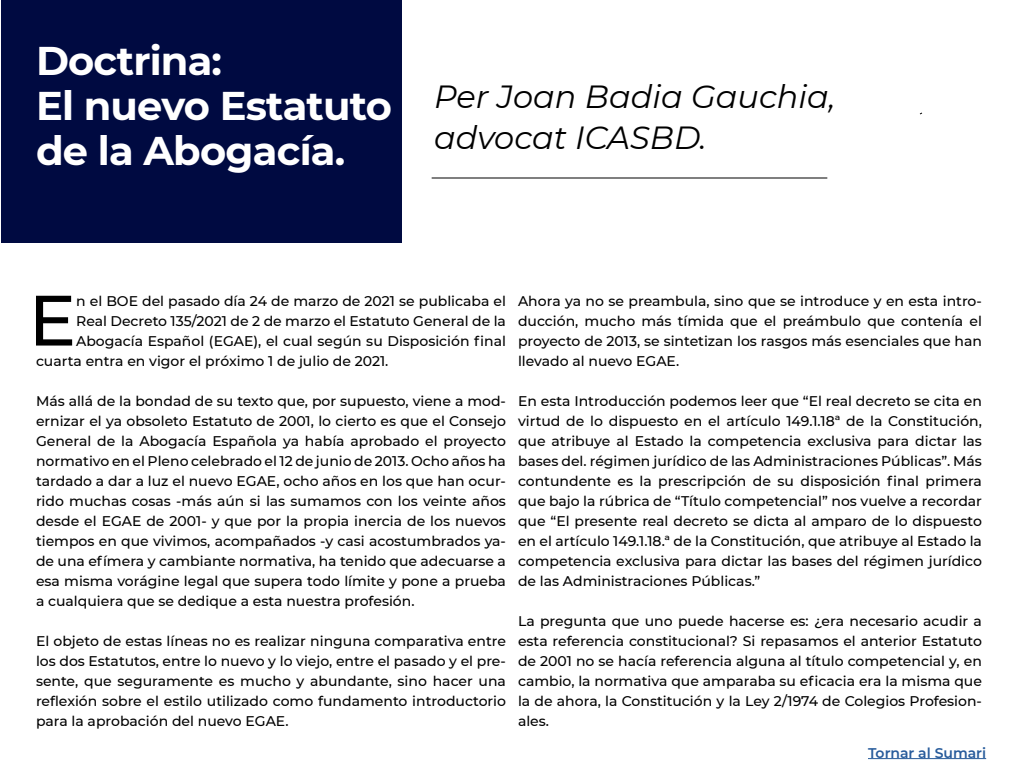
<style>
.page{position:relative;width:1024px;height:768px;background:#fff}
.page>*{position:absolute;margin:0;border:0;box-sizing:border-box;transform-origin:0 0}
.t1{font:500 71.1px "Montserrat";color:#000}
.t2{font:700 40px/45px "Montserrat";letter-spacing:-.02em;color:#fff}
.t3{font:italic 32px/41px "Montserrat";color:#000}
.t4{font:500 14px/20px "Montserrat";color:#000;text-align:justify}
.t5{font:600 14px "Montserrat";color:#275b9b}
</style>
<div class="page">
<div style="left:1px;top:0;width:401px;height:243px;background:#000a41"></div>
<hr style="left:868px;top:758px;width:118px;height:1px;background:#275b9b">
<hr style="left:432px;top:178px;width:395px;height:1px;background:#000">
<h2 class="t2" style="left:36px;top:36px;width:357px">Doctrina:<br>El nuevo Estatuto de la Abogacía.</h2>
<h3 class="t3" style="left:434px;top:75px;width:403px">Per Joan Badia Gauchia, advocat ICASBD.</h3>
<h1 class="t1" style="left:29px;top:271px;width:49px">E</h1>
<p class="t4" style="left:76px;top:290px;width:431px">n el BOE del pasado día 24 de marzo de 2021 se publicaba el</p>
<p class="t4" style="left:76px;top:310px;width:431px">Real Decreto 135/2021 de 2 de marzo el Estatuto General de la</p>
<p class="t4" style="left:76px;top:330px;width:431px">Abogacía Español (EGAE), el cual según su Disposición final</p>
<p class="t4" style="left:36px;top:350px;width:354px">cuarta entra en vigor el próximo 1 de julio de 2021.</p>
<p class="t4" style="left:36px;top:390px;width:472px">Más allá de la bondad de su texto que, por supuesto, viene a mod&shy;ernizar el ya obsoleto Estatuto de 2001, lo cierto es que el Consejo General de la Abogacía Española ya había aprobado el proyecto normativo en el Pleno celebrado el 12 de junio de 2013. Ocho años ha tardado a dar a luz el nuevo EGAE, ocho años en los que han ocur&shy;rido muchas cosas -más aún si las sumamos con los veinte años desde el EGAE de 2001- y que por la propia inercia de los nuevos tiempos en que vivimos, acompañados -y casi acostumbrados ya&shy;de una efímera y cambiante normativa, ha tenido que adecuarse a esa misma vorágine legal que supera todo límite y pone a prueba a cualquiera que se dedique a esta nuestra profesión.</p>
<p class="t4" style="left:36px;top:630px;width:471px">El objeto de estas líneas no es realizar ninguna comparativa entre los dos Estatutos, entre lo nuevo y lo viejo, entre el pasado y el pre&shy;sente, que seguramente es mucho y abundante, sino hacer una reflexión sobre el estilo utilizado como fundamento introductorio para la aprobación del nuevo EGAE.</p>
<p class="t4" style="left:518px;top:290px;width:466px">Ahora ya no se preambula, sino que se introduce y en esta intro&shy;ducción, mucho más tímida que el preámbulo que contenía el proyecto de 2013, se sintetizan los rasgos más esenciales que han llevado al nuevo EGAE.</p>
<p class="t4" style="left:518px;top:390px;width:466px">En esta Introducción podemos leer que “El real decreto se cita en virtud de lo dispuesto en el artículo 149.1.18ª de la Constitución, que atribuye al Estado la competencia exclusiva para dictar las bases del. régimen jurídico de las Administraciones Públicas”. Más contundente es la prescripción de su disposición final primera que bajo la rúbrica de “Título competencial” nos vuelve a recordar que “El presente real decreto se dicta al amparo de lo dispuesto en el artículo 149.1.18.ª de la Constitución, que atribuye al Estado la competencia exclusiva para dictar las bases del régimen jurídico de las Administraciones Públicas.”</p>
<p class="t4" style="left:518px;top:610px;width:466px">La pregunta que uno puede hacerse es: ¿era necesario acudir a esta referencia constitucional? Si repasamos el anterior Estatuto de 2001 no se hacía referencia alguna al título competencial y, en cambio, la normativa que amparaba su eficacia era la misma que la de ahora, la Constitución y la Ley 2/1974 de Colegios Profesion&shy;ales.</p>
<p class="t5" style="left:868px;top:743px;width:120px">Tornar al Sumari</p>
</div>
